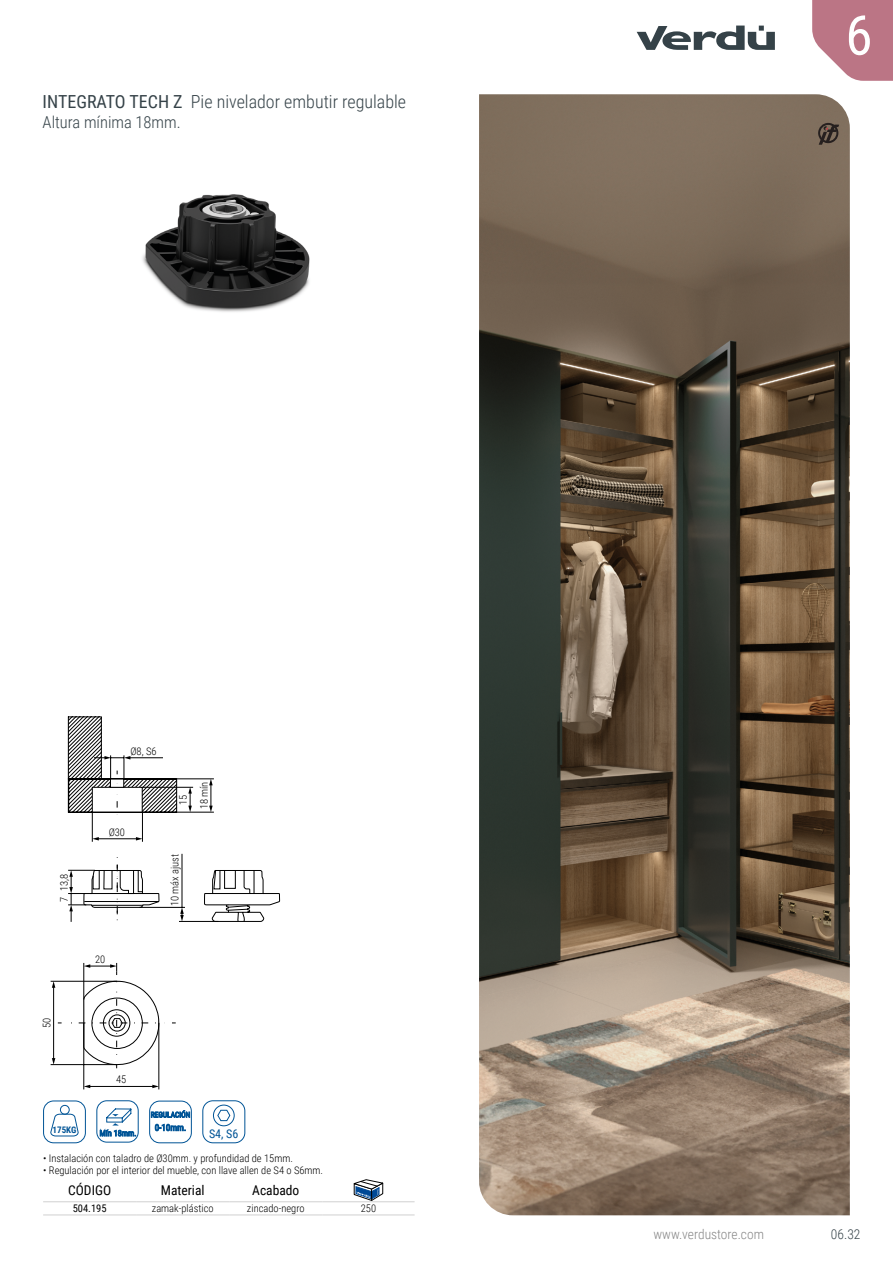
<style>
.page{position:relative;width:893px;height:1263px;background:#fff}
.page>*{position:absolute;margin:0;border:0;box-sizing:border-box;transform-origin:0 0}
.t1{font:55.2px "Roboto Condensed";color:#fff}
.t2{font:300 18px "Roboto Condensed";color:#354248}
.t3{font:300 16.5px "Roboto Condensed";color:#354248}
.t4{font:13.5px "Roboto Condensed";color:#000}
.t5{font:300 13.5px "Roboto Condensed";color:#878787}
.t6{font:300 13.5px "Roboto Condensed";color:#354248}
.t7{font:12px "Roboto Condensed";color:#005496}
.t8{font:300 10.5px "Roboto Condensed";color:#000}
.t9{font:10.5px "Roboto Condensed";color:#000}
.t10{font:9px "Roboto Condensed";color:#005496}
.t11{font:700 9px "Roboto Condensed";color:#005496}
.t12{font:8.25px "Roboto Condensed";color:#005496}
.t13{font:7.5px "Roboto Condensed";color:#005496}
.s1{font-weight:400}
</style>
<div class="page">
<svg style="left:637px;top:26px;width:138px;height:24px"></svg>
<svg style="left:812px;top:0;width:81px;height:81px;background:#c48795"></svg>
<img style="left:142px;top:194px;width:168px;height:118px">
<hr style="left:229px;top:1201px;width:93px;height:1px;background:#d0d0d0">
<hr style="left:322px;top:1201px;width:93px;height:1px;background:#d0d0d0">
<hr style="left:229px;top:1214px;width:93px;height:1px;background:#d0d0d0">
<hr style="left:322px;top:1214px;width:93px;height:1px;background:#d0d0d0">
<hr style="left:43px;top:1201px;width:93px;height:1px;background:#d0d0d0">
<hr style="left:136px;top:1201px;width:93px;height:1px;background:#d0d0d0">
<hr style="left:43px;top:1214px;width:93px;height:1px;background:#d0d0d0">
<hr style="left:136px;top:1214px;width:93px;height:1px;background:#d0d0d0">
<svg style="left:354px;top:1179px;width:29px;height:21px"></svg>
<div style="left:43px;top:1100px;width:43px;height:43px;border:1px solid #005496;border-radius:10px"></div>
<svg style="left:50px;top:1113px;width:29px;height:24px"></svg>
<div style="left:60px;top:1105px;width:10px;height:9px;border:1px solid #005496;border-radius:50%"></div>
<hr style="left:92px;top:812px;width:1px;height:30px;background:#000">
<hr style="left:142px;top:812px;width:1px;height:30px;background:#000">
<hr style="left:182px;top:854px;width:1px;height:53px;background:#000">
<hr style="left:98px;top:838px;width:39px;height:1px;background:#000">
<svg style="left:136px;top:837px;width:6px;height:3px"></svg>
<svg style="left:92px;top:837px;width:7px;height:3px"></svg>
<svg style="left:188px;top:788px;width:4px;height:24px"></svg>
<svg style="left:209px;top:779px;width:4px;height:33px"></svg>
<hr style="left:142px;top:787px;width:51px;height:1px;background:#000">
<hr style="left:177px;top:812px;width:37px;height:1px;background:#000">
<hr style="left:177px;top:778px;width:37px;height:1px;background:#000">
<svg style="left:68px;top:717px;width:109px;height:102px"></svg>
<hr style="left:89px;top:1086px;width:65px;height:1px;background:#000">
<svg style="left:152px;top:1085px;width:7px;height:3px"></svg>
<svg style="left:85px;top:1085px;width:5px;height:3px"></svg>
<hr style="left:51px;top:1064px;width:66px;height:1px;background:#000">
<hr style="left:159px;top:1023px;width:1px;height:66px;background:#000">
<hr style="left:84px;top:1023px;width:1px;height:66px;background:#000">
<hr style="left:51px;top:981px;width:66px;height:1px;background:#000">
<svg style="left:52px;top:963px;width:113px;height:105px"></svg>
<svg style="left:68px;top:857px;width:212px;height:65px"></svg>
<div style="left:149px;top:1101px;width:43px;height:42px;border:1px solid #005496;border-radius:10px"></div>
<svg style="left:202px;top:1100px;width:44px;height:43px"></svg>
<div style="left:96px;top:1100px;width:43px;height:42px;border:1px solid #005496;border-radius:10px"></div>
<svg style="left:106px;top:1108px;width:26px;height:17px"></svg>
<img style="left:479px;top:94px;width:371px;height:1121px">
<svg style="left:818px;top:123px;width:21px;height:22px"></svg>
<h2 class="t2" style="left:43px;top:89px;width:365px"><span class="s1">INTEGRATO TECH Z</span> Pie nivelador embutir regulable</h2>
<h3 class="t3" style="left:43px;top:110px;width:140px">Altura mínima 18mm.</h3>
<p class="t8" style="left:57px;top:902px;width:30px;rotate:-90deg">7 13,8</p>
<p class="t8" style="left:130px;top:743px;width:28px">Ø8, S6</p>
<p class="t8" style="left:109px;top:824px;width:18px">Ø30</p>
<p class="t8" style="left:176px;top:805px;width:12px;rotate:-90deg">15</p>
<p class="t8" style="left:197px;top:809px;width:29px;rotate:-90deg">18 mín</p>
<p class="t8" style="left:168px;top:906px;width:54px;rotate:-90deg">10 máx ajust</p>
<p class="t8" style="left:95px;top:952px;width:12px">20</p>
<p class="t8" style="left:39px;top:1028px;width:12px;rotate:-90deg">50</p>
<p class="t11" style="left:53px;top:1123px;width:25px">175KG</p>
<p class="t8" style="left:116px;top:1072px;width:12px">45</p>
<p class="t13" style="left:151px;top:1109px;width:41px">REGULACIÓN</p>
<p class="t10" style="left:155px;top:1121px;width:33px">0-10mm.</p>
<p class="t12" style="left:100px;top:1127px;width:38px">Mín 18mm.</p>
<p class="t7" style="left:209px;top:1125px;width:31px">S4, S6</p>
<p class="t8" style="left:43px;top:1150px;width:251px">• Instalación con taladro de Ø30mm. y profundidad de 15mm.</p>
<p class="t8" style="left:43px;top:1163px;width:281px">• Regulación por el interior del mueble, con llave allen de S4 o S6mm.</p>
<p class="t4" style="left:68px;top:1181px;width:44px">CÓDIGO</p>
<p class="t4" style="left:161px;top:1181px;width:45px">Material</p>
<p class="t4" style="left:252px;top:1181px;width:49px">Acabado</p>
<p class="t9" style="left:73px;top:1201px;width:35px">504.195</p>
<p class="t8" style="left:152px;top:1201px;width:63px">zamak-plástico</p>
<p class="t8" style="left:247px;top:1201px;width:59px">zincado-negro</p>
<p class="t8" style="left:361px;top:1201px;width:17px">250</p>
<h1 class="t1" style="left:845px;top:-4px;width:29px">6</h1>
<p class="t5" style="left:653px;top:1225px;width:112px">www.verdustore.com</p>
<p class="t6" style="left:831px;top:1225px;width:31px">06.32</p>
</div>
